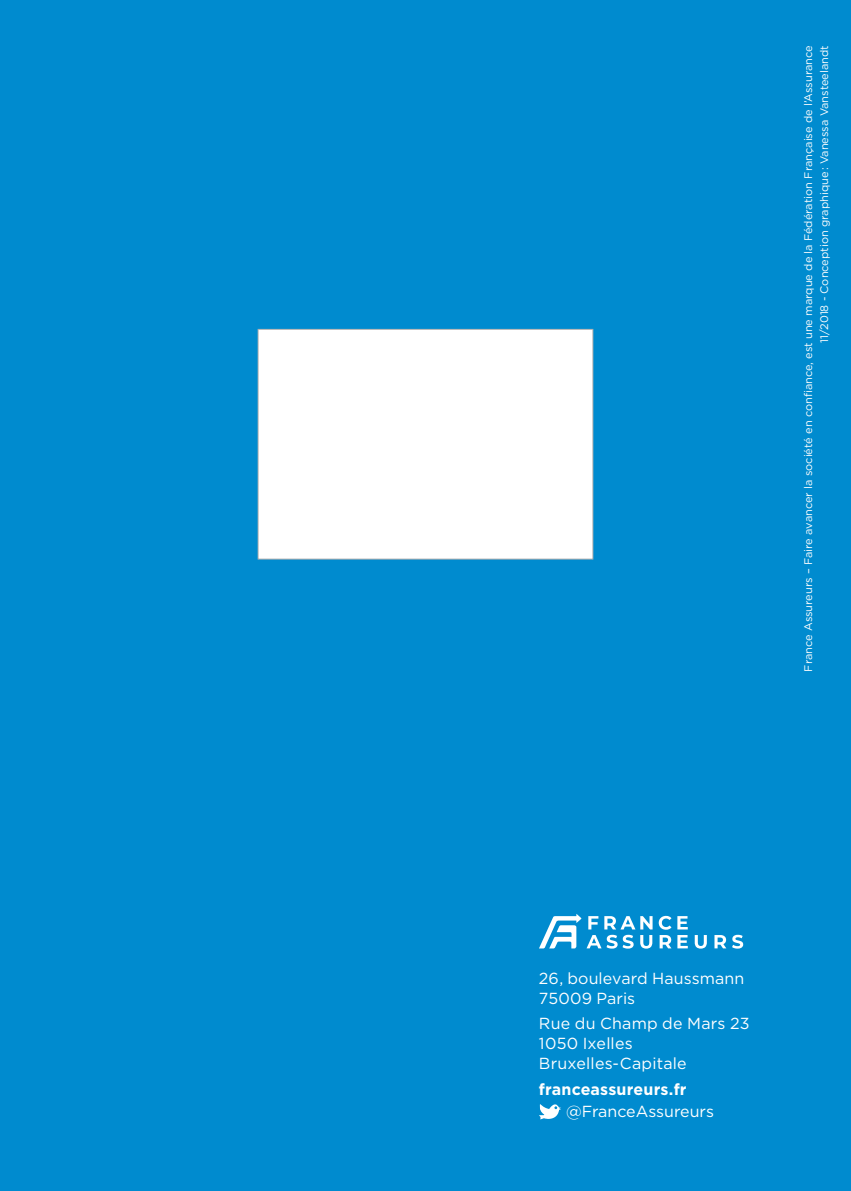
<style>
.page{position:relative;width:851px;height:1191px;background:#fff}
.page>*{position:absolute;margin:0;border:0;box-sizing:border-box;transform-origin:0 0}
.t1{font:16px/20px "Gotham";letter-spacing:.01em;color:#fff}
.t2{font:700 16px "Gotham";letter-spacing:.01em;color:#fff}
.t3{font:11px/16px "Gotham";color:#fff;text-align:right}
</style>
<div class="page">
<div style="left:0;top:0;width:850px;height:1191px;background:#008bcf"></div>
<div style="left:258px;top:329px;width:334px;height:230px;background:#fff"></div>
<div style="left:258px;top:329px;width:335px;height:230px;border:1px solid #b2b2b2"></div>
<svg style="left:539px;top:1104px;width:22px;height:15px"></svg>
<svg style="left:658px;top:916px;width:13px;height:13px"></svg>
<svg style="left:677px;top:916px;width:10px;height:13px"></svg>
<svg style="left:659px;top:935px;width:12px;height:13px"></svg>
<svg style="left:677px;top:935px;width:10px;height:13px"></svg>
<svg style="left:694px;top:935px;width:12px;height:13px"></svg>
<svg style="left:714px;top:935px;width:12px;height:13px"></svg>
<svg style="left:732px;top:934px;width:11px;height:14px"></svg>
<svg style="left:539px;top:914px;width:113px;height:34px"></svg>
<p class="t3" style="left:800px;top:671px;width:628px;rotate:-90deg">France Assureurs – Faire avancer la société en confiance, est une marque de la Fédération Française de l’Assurance<br>11/2018 - Conception graphique : Vanessa Vansteelandt</p>
<h1 class="t1" style="left:539px;top:968px;width:207px">26, boulevard Haussmann<br>75009 Paris</h1>
<h1 class="t1" style="left:539px;top:1014px;width:212px">Rue du Champ de Mars 23<br>1050 Ixelles<br>Bruxelles-Capitale</h1>
<h1 class="t2" style="left:539px;top:1080px;width:149px">franceassureurs.fr</h1>
<h1 class="t1" style="left:566px;top:1101px;width:149px">@FranceAssureurs</h1>
</div>
